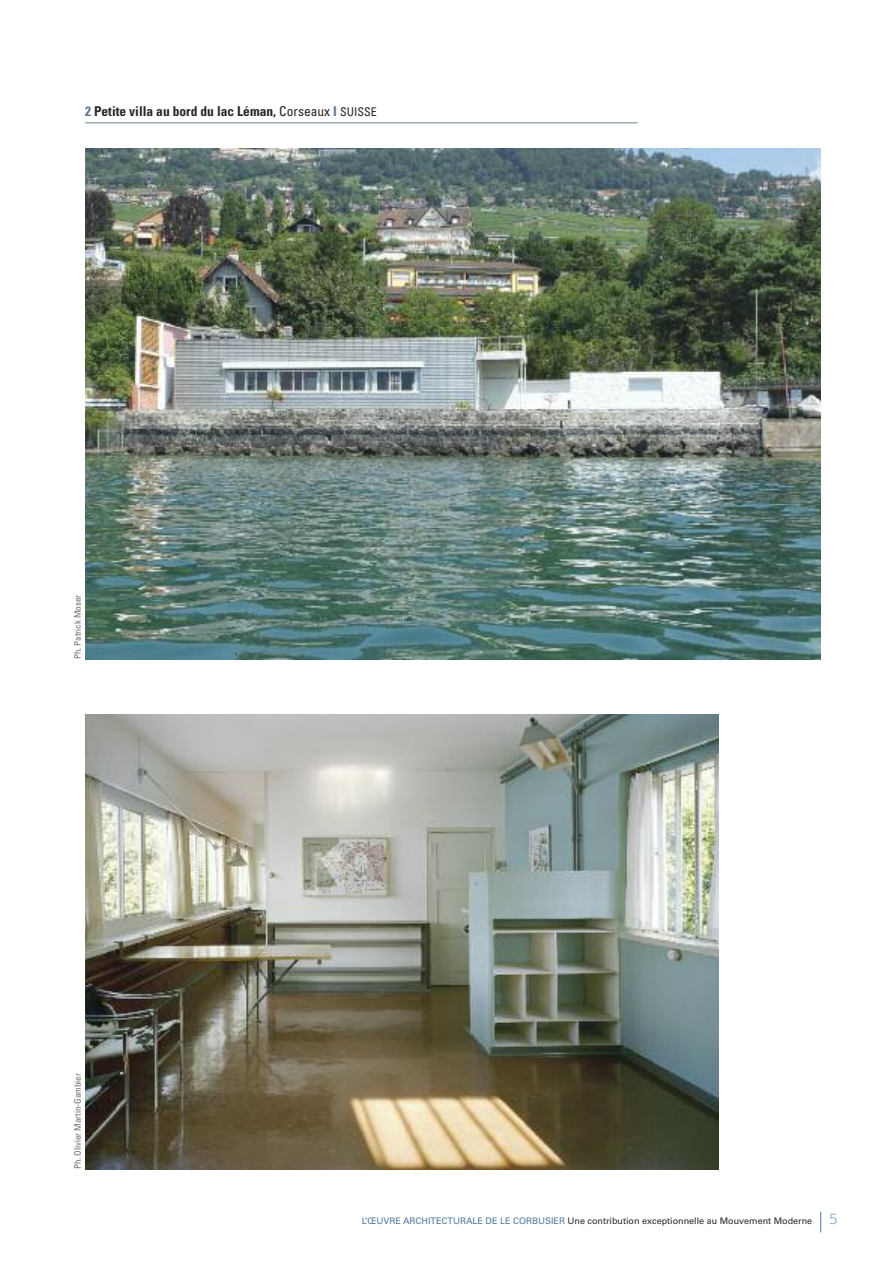
<style>
.page{position:relative;width:893px;height:1263px;background:#fff}
.page>*{position:absolute;margin:0;border:0;box-sizing:border-box;transform-origin:0 0}
.t1{font:700 condensed 13.5px "Univers LT Std";color:#272627}
.t2{font:9px "Univers LT Std";color:#272627}
.t3{font:condensed 9px "Univers LT Std";color:#6d6e71}
.s1{color:#60768c}
.s2{font-weight:400}
.s3{font-weight:400;font-size:12px}
.s4{color:#50789b}
.s5{font-family:"Formata";font-weight:300;font-size:15px;color:#84a1b9}
</style>
<div class="page">
<svg style="left:820px;top:1212px;width:1px;height:20px"></svg>
<hr style="left:85px;top:122px;width:553px;height:1px;background:#6e869e">
<img style="left:85px;top:149px;width:736px;height:510px">
<img style="left:85px;top:714px;width:634px;height:455px">
<h1 class="t1" style="left:85px;top:106px;width:293px"><span class="s1">2</span> Petite villa au bord du lac Léman, <span class="s2">Corseaux</span> <span class="s1">I</span> <span class="s3">SUISSE</span></h1>
<p class="t3" style="left:74px;top:659px;width:66px;rotate:-90deg">Ph. Patrick Moser</p>
<p class="t3" style="left:74px;top:1169px;width:97px;rotate:-90deg">Ph. Olivier Martin-Gambier</p>
<p class="t2" style="left:362px;top:1217px;width:478px"><span class="s4">L’ŒUVRE ARCHITECTURALE DE LE CORBUSIER</span> Une contribution exceptionnelle au Mouvement Moderne <span class="s5">5</span></p>
</div>
